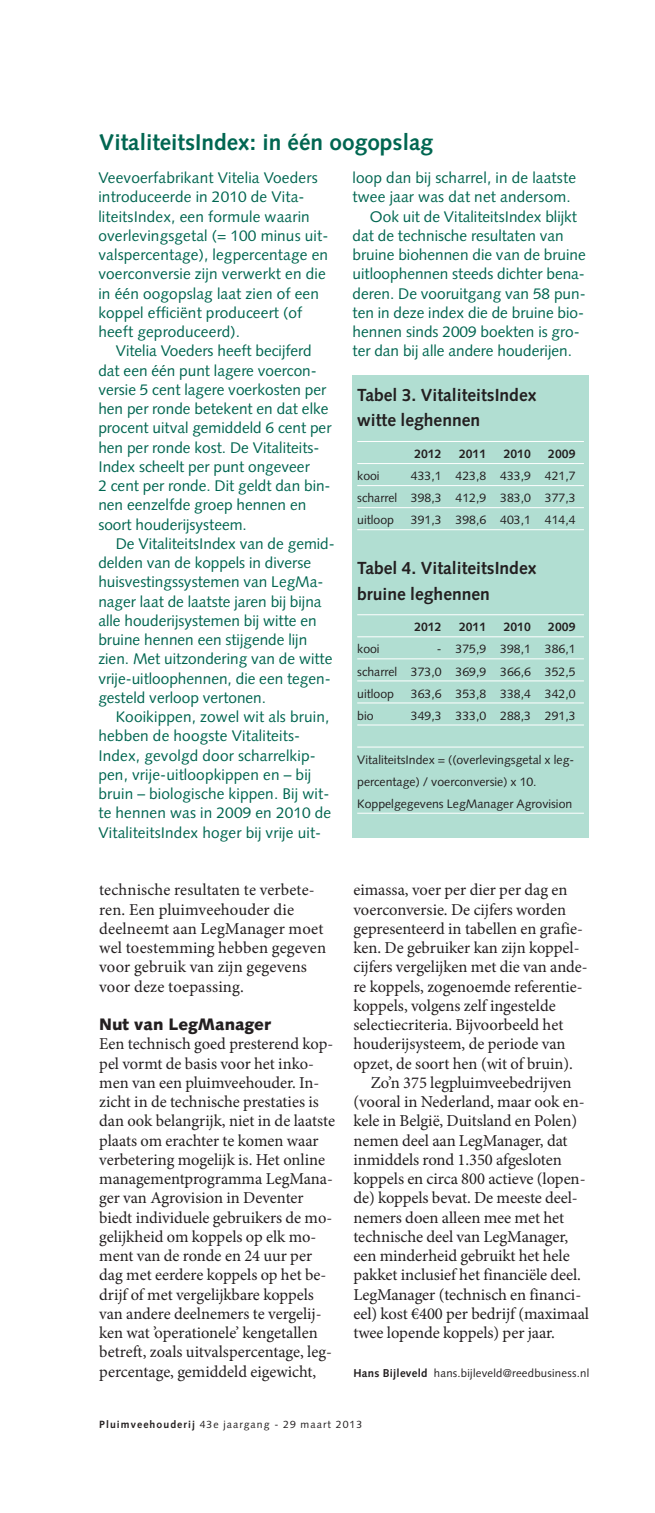
<style>
.page{position:relative;width:655px;height:1513px;background:#fff}
.page>*{position:absolute;margin:0;border:0;box-sizing:border-box;transform-origin:0 0}
.t1{font:700 22.75px "Syntax LT Std";color:#006651}
.t2{font:700 17.5px/25.4px "Syntax LT Std";color:#231f20}
.t3{font:16.62px/19.2px "Minion Pro";color:#231f20}
.t4{font:15.4px "Syntax LT Std";color:#006651}
.t5{font:12.25px/22.1px "Syntax LT Std";color:#231f20;text-align:justify}
.t6{font:700 12.25px "Syntax LT Std";color:#231f20}
.t7{font:11.38px "Syntax LT Std";letter-spacing:.02em;color:#231f20}
.t8{font:10.5px "Syntax LT Std";letter-spacing:.1em;color:#231f20}
.s1{font-family:"Syntax LT Std";font-weight:900}
.s2{font-weight:700}
</style>
<div class="page">
<div style="left:352px;top:376px;width:237px;height:173px;background:#b1ded2"></div>
<hr style="left:357px;top:441px;width:227px;height:1px;background:#fff">
<hr style="left:357px;top:463px;width:227px;height:1px;background:#fff">
<hr style="left:357px;top:485px;width:227px;height:1px;background:#fff">
<hr style="left:357px;top:507px;width:227px;height:1px;background:#fff">
<hr style="left:357px;top:529px;width:227px;height:1px;background:#fff">
<div style="left:352px;top:549px;width:237px;height:289px;background:#b1ded2"></div>
<hr style="left:357px;top:614px;width:227px;height:1px;background:#fff">
<hr style="left:357px;top:636px;width:227px;height:1px;background:#fff">
<hr style="left:357px;top:658px;width:227px;height:1px;background:#fff">
<hr style="left:357px;top:680px;width:227px;height:1px;background:#fff">
<hr style="left:357px;top:703px;width:227px;height:1px;background:#fff">
<hr style="left:357px;top:725px;width:227px;height:1px;background:#fff">
<hr style="left:357px;top:747px;width:227px;height:1px;background:#fff">
<hr style="left:357px;top:813px;width:227px;height:1px;background:#fff">
<p class="t1" style="left:99px;top:131px;width:335px">VitaliteitsIndex: in één oogopslag</p>
<p class="t4" style="left:98px;top:170px;width:221px">Veevoerfabrikant Vitelia Voeders</p>
<p class="t4" style="left:98px;top:189px;width:208px">introduceerde in 2010 de Vita-</p>
<p class="t4" style="left:98px;top:209px;width:213px">liteits Index, een formule waarin</p>
<p class="t4" style="left:98px;top:228px;width:231px">overlevingsgetal (= 100 minus uit-</p>
<p class="t4" style="left:98px;top:247px;width:231px">valspercentage), legpercentage en</p>
<p class="t4" style="left:98px;top:266px;width:229px">voerconversie zijn verwerkt en die</p>
<p class="t4" style="left:98px;top:286px;width:222px">in één oogopslag laat zien of een</p>
<p class="t4" style="left:98px;top:305px;width:205px">koppel efficiënt produceert (of</p>
<p class="t4" style="left:98px;top:324px;width:143px">heeft geproduceerd).</p>
<p class="t4" style="left:116px;top:343px;width:198px">Vitelia Voeders heeft becijferd</p>
<p class="t4" style="left:98px;top:363px;width:220px">dat een één punt lagere voercon-</p>
<p class="t4" style="left:98px;top:382px;width:229px">versie 5 cent lagere voerkosten per</p>
<p class="t4" style="left:98px;top:401px;width:232px">hen per ronde betekent en dat elke</p>
<p class="t4" style="left:98px;top:420px;width:235px">procent uitval gemiddeld 6 cent per</p>
<p class="t4" style="left:98px;top:440px;width:223px">hen per ronde kost. De Vitaliteits-</p>
<p class="t4" style="left:98px;top:459px;width:213px">Index scheelt per punt ongeveer</p>
<p class="t4" style="left:98px;top:478px;width:234px">2 cent per ronde. Dit geldt dan bin-</p>
<p class="t4" style="left:98px;top:497px;width:209px">nen eenzelfde groep hennen en</p>
<p class="t4" style="left:98px;top:517px;width:150px">soort houderijsysteem.</p>
<p class="t4" style="left:116px;top:536px;width:221px">De VitaliteitsIndex van de gemid-</p>
<p class="t4" style="left:98px;top:555px;width:214px">delden van de koppels in diverse</p>
<p class="t4" style="left:98px;top:574px;width:227px">huisvestingssystemen van LegMa-</p>
<p class="t4" style="left:98px;top:594px;width:225px">nager laat de laatste jaren bij bijna</p>
<p class="t4" style="left:98px;top:613px;width:220px">alle houderijsystemen bij witte en</p>
<p class="t4" style="left:98px;top:632px;width:210px">bruine hennen een stijgende lijn</p>
<p class="t4" style="left:98px;top:651px;width:236px">zien. Met uitzondering van de witte</p>
<p class="t4" style="left:98px;top:671px;width:234px">vrije-uitloophennen, die een tegen-</p>
<p class="t4" style="left:98px;top:690px;width:169px">gesteld verloop vertonen.</p>
<p class="t4" style="left:116px;top:709px;width:215px">Kooikippen, zowel wit als bruin,</p>
<p class="t4" style="left:98px;top:728px;width:203px">hebben de hoogste Vitaliteits-</p>
<p class="t4" style="left:98px;top:748px;width:219px">Index, gevolgd door scharrelkip-</p>
<p class="t4" style="left:98px;top:767px;width:214px">pen, vrije-uitloopkippen en – bij</p>
<p class="t4" style="left:98px;top:786px;width:232px">bruin – biologische kippen. Bij wit-</p>
<p class="t4" style="left:98px;top:805px;width:234px">te hennen was in 2009 en 2010 de</p>
<p class="t4" style="left:98px;top:825px;width:224px">VitaliteitsIndex hoger bij vrije uit-</p>
<p class="t4" style="left:352px;top:170px;width:225px">loop dan bij scharrel, in de laatste</p>
<p class="t4" style="left:352px;top:189px;width:220px">twee jaar was dat net andersom.</p>
<p class="t4" style="left:370px;top:209px;width:209px">Ook uit de VitaliteitsIndex blijkt</p>
<p class="t4" style="left:352px;top:228px;width:213px">dat de technische resultaten van</p>
<p class="t4" style="left:352px;top:247px;width:235px">bruine biohennen die van de bruine</p>
<p class="t4" style="left:352px;top:266px;width:234px">uitloophennen steeds dichter bena-</p>
<p class="t4" style="left:352px;top:286px;width:235px">deren. De vooruitgang van 58 pun-</p>
<p class="t4" style="left:352px;top:305px;width:233px">ten in deze index die de bruine bio-</p>
<p class="t4" style="left:352px;top:324px;width:229px">hennen sinds 2009 boekten is gro-</p>
<p class="t4" style="left:352px;top:343px;width:221px">ter dan bij alle andere houderijen.</p>
<p class="t2" style="left:357px;top:383px;width:181px">Tabel 3. VitaliteitsIndex witte leghennen</p>
<p class="t6" style="left:414px;top:448px;width:29px">2012</p>
<p class="t6" style="left:459px;top:448px;width:29px">2011</p>
<p class="t6" style="left:504px;top:448px;width:29px">2010</p>
<p class="t6" style="left:548px;top:448px;width:29px">2009</p>
<p class="t5" style="left:357px;top:466px;width:24px">kooi</p>
<p class="t5" style="left:357px;top:466px;width:220px;text-indent:54px">433,1 423,8 433,9 421,7 scharrel 398,3 412,9 383,0 377,3 uitloop</p>
<p class="t5" style="left:411px;top:510px;width:166px">391,3 398,6 403,1 414,4</p>
<p class="t2" style="left:357px;top:556px;width:181px">Tabel 4. VitaliteitsIndex bruine leghennen</p>
<p class="t6" style="left:414px;top:621px;width:29px">2012</p>
<p class="t6" style="left:459px;top:621px;width:29px">2011</p>
<p class="t6" style="left:504px;top:621px;width:29px">2010</p>
<p class="t6" style="left:548px;top:621px;width:29px">2009</p>
<p class="t5" style="left:357px;top:639px;width:24px">kooi</p>
<p class="t5" style="left:357px;top:639px;width:220px;text-indent:80px">- 375,9 398,1 386,1 scharrel 373,0 369,9 366,6 352,5 uitloop</p>
<p class="t5" style="left:411px;top:683px;width:166px">363,6 353,8 338,4 342,0</p>
<p class="t5" style="left:357px;top:705px;width:18px">bio</p>
<p class="t5" style="left:411px;top:705px;width:166px">349,3 333,0 288,3 291,3</p>
<p class="t5" style="left:357px;top:749px;width:218px;text-align:left">VitaliteitsIndex = ((overlevingsgetal x leg&shy;percentage) / voerconversie) x 10.<br>Koppelgegevens LegManager Agrovision</p>
<p class="t3" style="left:99px;top:882px;width:228px">technische resultaten te verbete&shy;ren. Een pluimveehouder die deelneemt aan LegManager moet wel toestemming hebben gegeven voor gebruik van zijn gegevens voor deze toepassing.</p>
<p class="t3" style="left:99px;top:1017px;width:237px"><span class="s1">Nut van LegManager<br></span>Een technisch goed presterend kop&shy;pel vormt de basis voor het inko&shy;men van een pluimveehouder. In&shy;zicht in de technische prestaties is dan ook belangrijk, niet in de laatste plaats om erachter te komen waar verbetering mogelijk is. Het online managementprogramma LegMana&shy;ger van Agrovision in Deventer biedt individuele gebruikers de mo&shy;gelijkheid om koppels op elk mo&shy;ment van de ronde en 24 uur per dag met eerdere koppels op het be&shy;drijf of met vergelijkbare koppels van andere deelnemers te vergelij&shy;ken wat ’operationele’ kengetallen betreft, zoals uitvalspercentage, leg&shy;percentage, gemiddeld eigewicht,</p>
<p class="t3" style="left:353px;top:882px;width:215px">eimassa, voer per dier per dag en</p>
<p class="t3" style="left:353px;top:901px;width:214px">voerconversie. De cijfers worden</p>
<p class="t3" style="left:353px;top:920px;width:231px">gepresenteerd in tabellen en grafie-</p>
<p class="t3" style="left:353px;top:940px;width:228px">ken. De gebruiker kan zijn koppel-</p>
<p class="t3" style="left:353px;top:959px;width:236px">cijfers vergelijken met die van ande-</p>
<p class="t3" style="left:353px;top:978px;width:231px">re koppels, zogenoemde referentie-</p>
<p class="t3" style="left:353px;top:997px;width:204px">koppels, volgens zelf ingestelde</p>
<p class="t3" style="left:353px;top:1017px;width:211px">selectiecriteria. Bijvoorbeeld het</p>
<p class="t3" style="left:353px;top:1036px;width:213px">houderij sys teem, de periode van</p>
<p class="t3" style="left:353px;top:1055px;width:221px">opzet, de soort hen (wit of bruin).</p>
<p class="t3" style="left:371px;top:1074px;width:202px">Zo’n 375 legpluimveebedrijven</p>
<p class="t3" style="left:353px;top:1094px;width:233px">(vooral in Nederland, maar ook en-</p>
<p class="t3" style="left:353px;top:1113px;width:225px">kele in België, Duitsland en Polen)</p>
<p class="t3" style="left:353px;top:1132px;width:216px">nemen deel aan LegManager, dat</p>
<p class="t3" style="left:353px;top:1151px;width:210px">inmiddels rond 1.350 afgesloten</p>
<p class="t3" style="left:353px;top:1171px;width:234px">koppels en circa 800 actieve (lopen-</p>
<p class="t3" style="left:353px;top:1190px;width:226px">de) koppels bevat. De meeste deel-</p>
<p class="t3" style="left:353px;top:1209px;width:212px">nemers doen alleen mee met het</p>
<p class="t3" style="left:353px;top:1228px;width:216px">technische deel van LegManager,</p>
<p class="t3" style="left:353px;top:1248px;width:218px">een minderheid gebruikt het hele</p>
<p class="t3" style="left:353px;top:1267px;width:229px">pakket inclusief het financiële deel.</p>
<p class="t3" style="left:353px;top:1286px;width:229px">LegManager (technisch en financi-</p>
<p class="t3" style="left:353px;top:1305px;width:237px">eel) kost €400 per bedrijf (maximaal</p>
<p class="t3" style="left:353px;top:1325px;width:203px">twee lopende koppels) per jaar.</p>
<p class="t7" style="left:353px;top:1367px;width:237px"><span class="s2">Hans Bijleveld</span> hans.bijleveld@reedbusiness.nl</p>
<p class="t8" style="left:99px;top:1419px;width:265px"><span class="s2">Pluimveehouderij</span> 43e jaargang - 29 maart 2013</p>
</div>
